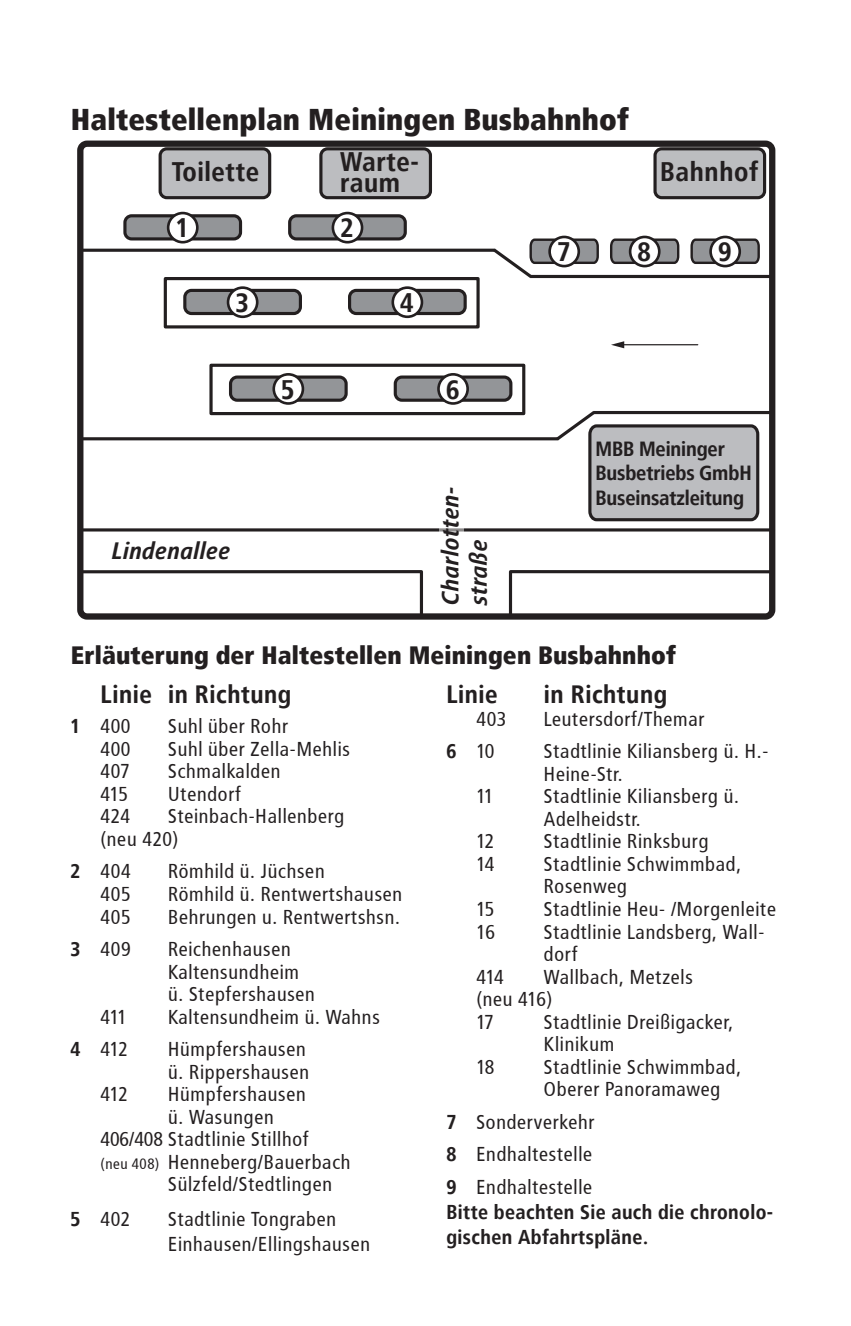
<style>
.page{position:relative;width:851px;height:1326px;background:#fff}
.page>*{position:absolute;margin:0;border:0;box-sizing:border-box;transform-origin:0 0}
.t1{font:900 30px "Transit";color:#231f20}
.t2{font:700 26.75px/20.5px "Transit";color:#231f20}
.t3{font:900 25px "Transit";color:#231f20}
.t4{font:700 25px "Transit";color:#231f20}
.t5{font:italic 700 23.5px/28.2px "Transit";color:#231f20}
.t6{font:700 20.5px/24.5px "Transit";letter-spacing:-.03em;color:#231f20}
.t7{font:20px/22.5px "Transit";color:#231f20}
.t8{font:700 20px/25px "Transit";color:#231f20}
.s1{font-weight:700}
.s2{font-size:15px}
</style>
<div class="page">
<div style="left:77px;top:140px;width:698px;height:479px;border:6px solid #231f20;border-radius:7px"></div>
<div style="left:395px;top:377px;width:116px;height:23px;background:#939598;border-radius:7px"></div>
<div style="left:393px;top:375px;width:119px;height:27px;border:3px solid #231f20;border-radius:7px"></div>
<div style="left:438px;top:374px;width:29px;height:29px;background:#fff;border-radius:50%"></div>
<div style="left:437px;top:373px;width:32px;height:32px;border:3px solid #231f20;border-radius:50%"></div>
<div style="left:230px;top:377px;width:116px;height:23px;background:#939598;border-radius:7px"></div>
<div style="left:229px;top:375px;width:118px;height:27px;border:3px solid #231f20;border-radius:7px"></div>
<div style="left:274px;top:374px;width:29px;height:29px;background:#fff;border-radius:50%"></div>
<div style="left:272px;top:373px;width:32px;height:32px;border:3px solid #231f20;border-radius:50%"></div>
<div style="left:289px;top:216px;width:116px;height:23px;background:#939598;border-radius:7px"></div>
<div style="left:288px;top:214px;width:119px;height:26px;border:3px solid #231f20;border-radius:7px"></div>
<div style="left:333px;top:213px;width:29px;height:29px;background:#fff;border-radius:50%"></div>
<div style="left:331px;top:212px;width:32px;height:31px;border:3px solid #231f20;border-radius:50%"></div>
<div style="left:125px;top:216px;width:115px;height:23px;background:#939598;border-radius:7px"></div>
<div style="left:123px;top:214px;width:119px;height:26px;border:3px solid #231f20;border-radius:7px"></div>
<div style="left:168px;top:213px;width:29px;height:29px;background:#fff;border-radius:50%"></div>
<div style="left:167px;top:212px;width:31px;height:31px;border:3px solid #231f20;border-radius:50%"></div>
<div style="left:160px;top:149px;width:109px;height:49px;background:#bcbdc0;border-radius:7px"></div>
<div style="left:158px;top:147px;width:113px;height:52px;border:3px solid #231f20;border-radius:7px"></div>
<div style="left:321px;top:149px;width:109px;height:49px;background:#bcbdc0;border-radius:7px"></div>
<div style="left:319px;top:147px;width:113px;height:52px;border:3px solid #231f20;border-radius:7px"></div>
<div style="left:655px;top:149px;width:109px;height:49px;background:#bcbdc0;border-radius:7px"></div>
<div style="left:653px;top:147px;width:113px;height:52px;border:3px solid #231f20;border-radius:7px"></div>
<svg style="left:507px;top:568px;width:269px;height:52px"></svg>
<svg style="left:77px;top:568px;width:347px;height:51px"></svg>
<hr style="left:79px;top:528px;width:694px;height:3px;background:#231f20">
<div style="left:209px;top:363px;width:316px;height:52px;border:3px solid #231f20"></div>
<div style="left:349px;top:290px;width:116px;height:23px;background:#939598;border-radius:7px"></div>
<div style="left:348px;top:289px;width:118px;height:26px;border:3px solid #231f20;border-radius:7px"></div>
<div style="left:393px;top:287px;width:29px;height:30px;background:#fff;border-radius:50%"></div>
<div style="left:391px;top:286px;width:32px;height:32px;border:3px solid #231f20;border-radius:50%"></div>
<div style="left:185px;top:290px;width:115px;height:23px;background:#939598;border-radius:7px"></div>
<div style="left:183px;top:289px;width:119px;height:26px;border:3px solid #231f20;border-radius:7px"></div>
<div style="left:228px;top:287px;width:29px;height:30px;background:#fff;border-radius:50%"></div>
<div style="left:227px;top:286px;width:31px;height:32px;border:3px solid #231f20;border-radius:50%"></div>
<div style="left:164px;top:277px;width:315px;height:51px;border:3px solid #231f20"></div>
<svg style="left:79px;top:248px;width:410px;height:4px;fill:#231f20"></svg>
<hr style="left:530px;top:275px;width:240px;height:3px;background:#231f20">
<svg style="left:489px;top:237px;width:111px;height:42px"></svg>
<div style="left:549px;top:237px;width:29px;height:29px;background:#fff;border-radius:50%"></div>
<div style="left:548px;top:236px;width:32px;height:31px;border:3px solid #231f20;border-radius:50%"></div>
<svg style="left:610px;top:237px;width:70px;height:28px"></svg>
<div style="left:630px;top:237px;width:29px;height:29px;background:#fff;border-radius:50%"></div>
<div style="left:628px;top:236px;width:32px;height:31px;border:3px solid #231f20;border-radius:50%"></div>
<svg style="left:690px;top:237px;width:70px;height:28px"></svg>
<div style="left:710px;top:237px;width:29px;height:29px;background:#fff;border-radius:50%"></div>
<div style="left:709px;top:236px;width:32px;height:31px;border:3px solid #231f20;border-radius:50%"></div>
<hr style="left:593px;top:411px;width:179px;height:3px;background:#231f20">
<svg style="left:552px;top:411px;width:208px;height:111px"></svg>
<hr style="left:80px;top:437px;width:478px;height:3px;background:#231f20">
<svg style="left:440px;top:528px;width:24px;height:4px"></svg>
<hr style="left:621px;top:344px;width:76px;height:1px;background:#231f20">
<svg style="left:611px;top:341px;width:13px;height:7px"></svg>
<h1 class="t1" style="left:71px;top:101px;width:559px">Haltestellenplan Meiningen Busbahnhof</h1>
<h2 class="t2" style="left:172px;top:161px;width:89px">Toilette</h2>
<h2 class="t2" style="left:340px;top:151px;width:81px">Warte&shy;raum</h2>
<h2 class="t2" style="left:660px;top:161px;width:100px">Bahnhof</h2>
<h2 class="t2" style="left:176px;top:217px;width:16px">1</h2>
<h2 class="t2" style="left:340px;top:217px;width:15px">2</h2>
<h2 class="t2" style="left:235px;top:292px;width:16px">3</h2>
<h2 class="t2" style="left:400px;top:292px;width:16px">4</h2>
<h2 class="t2" style="left:281px;top:378px;width:16px">5</h2>
<h2 class="t2" style="left:446px;top:378px;width:16px">6</h2>
<h2 class="t2" style="left:557px;top:241px;width:16px">7</h2>
<h2 class="t2" style="left:637px;top:241px;width:16px">8</h2>
<h2 class="t2" style="left:718px;top:241px;width:16px">9</h2>
<p class="t6" style="left:595px;top:436px;width:158px">MBB Meininger<br>Busbetriebs GmbH<br>Buseinsatzleitung</p>
<p class="t5" style="left:436px;top:606px;width:120px;rotate:-90deg">Charlotten&shy;straße</p>
<p class="t3" style="left:71px;top:640px;width:606px">Erläuterung der Haltestellen Meiningen Busbahnhof</p>
<p class="t4" style="left:101px;top:678px;width:193px">Linie in Richtung</p>
<p class="t7" style="left:71px;top:715px;width:62px"><span class="s1">1</span> 400</p>
<p class="t7" style="left:168px;top:715px;width:122px">Suhl über Rohr</p>
<p class="t7" style="left:101px;top:737px;width:32px">400</p>
<p class="t7" style="left:168px;top:737px;width:184px">Suhl über Zella-Mehlis</p>
<p class="t7" style="left:101px;top:760px;width:31px">407</p>
<p class="t7" style="left:168px;top:760px;width:114px">Schmalkalden</p>
<p class="t7" style="left:101px;top:782px;width:30px">415</p>
<p class="t7" style="left:168px;top:782px;width:75px">Utendorf</p>
<p class="t7" style="left:101px;top:805px;width:32px">424</p>
<p class="t5" style="left:111px;top:536px;width:120px">Lindenallee</p>
<p class="t4" style="left:446px;top:678px;width:53px">Linie</p>
<p class="t4" style="left:544px;top:678px;width:125px">in Richtung</p>
<p class="t7" style="left:476px;top:707px;width:32px">403</p>
<p class="t7" style="left:544px;top:707px;width:163px">Leutersdorf/Themar</p>
<p class="t7" style="left:446px;top:740px;width:50px"><span class="s1">6</span> 10</p>
<p class="t7" style="left:544px;top:740px;width:227px">Stadtlinie Kiliansberg ü. H.-<br>Heine-Str.</p>
<p class="t7" style="left:476px;top:785px;width:20px">11</p>
<p class="t7" style="left:544px;top:785px;width:197px">Stadtlinie Kiliansberg ü.<br>Adelheidstr.</p>
<p class="t7" style="left:476px;top:830px;width:20px">12</p>
<p class="t7" style="left:544px;top:830px;width:167px">Stadtlinie Rinksburg</p>
<p class="t7" style="left:476px;top:852px;width:20px">14</p>
<p class="t7" style="left:544px;top:852px;width:199px">Stadtlinie Schwimmbad,<br>Rosenweg</p>
<p class="t7" style="left:476px;top:897px;width:20px">15</p>
<p class="t7" style="left:544px;top:897px;width:234px">Stadtlinie Heu- /Morgenleite</p>
<p class="t7" style="left:476px;top:920px;width:21px">16</p>
<p class="t7" style="left:544px;top:920px;width:222px">Stadtlinie Landsberg, Wall&shy;dorf</p>
<p class="t7" style="left:476px;top:965px;width:30px">414</p>
<p class="t7" style="left:101px;top:805px;width:246px;text-indent:67px">Steinbach-Hallenberg (neu 420)</p>
<p class="t7" style="left:71px;top:860px;width:63px"><span class="s1">2</span> 404</p>
<p class="t7" style="left:168px;top:860px;width:159px">Römhild ü. Jüchsen</p>
<p class="t7" style="left:101px;top:882px;width:33px">405</p>
<p class="t7" style="left:168px;top:882px;width:236px">Römhild ü. Rentwertshausen</p>
<p class="t7" style="left:101px;top:905px;width:33px">405</p>
<p class="t7" style="left:168px;top:905px;width:234px">Behrungen u. Rentwertshsn.</p>
<p class="t7" style="left:71px;top:937px;width:63px"><span class="s1">3</span> 409</p>
<p class="t7" style="left:168px;top:937px;width:149px">Reichenhausen<br>Kaltensundheim ü. Stepfershausen</p>
<p class="t7" style="left:101px;top:1005px;width:29px">411</p>
<p class="t7" style="left:168px;top:1005px;width:214px">Kaltensundheim ü. Wahns</p>
<p class="t7" style="left:71px;top:1037px;width:60px"><span class="s1">4</span> 412</p>
<p class="t7" style="left:168px;top:1037px;width:143px">Hümpfershausen ü. Rippershausen</p>
<p class="t7" style="left:101px;top:1082px;width:30px">412</p>
<p class="t7" style="left:168px;top:1082px;width:140px">Hümpfershausen</p>
<p class="t7" style="left:168px;top:1105px;width:108px">ü. Wasungen</p>
<p class="t7" style="left:101px;top:1127px;width:210px">406/408 Stadtlinie Stillhof</p>
<p class="t7" style="left:101px;top:1150px;width:252px"><span class="s2">(neu 408)</span> Henneberg/Bauerbach</p>
<p class="t7" style="left:168px;top:1172px;width:166px">Sülzfeld/Stedtlingen</p>
<p class="t7" style="left:71px;top:1207px;width:62px"><span class="s1">5</span> 402</p>
<p class="t7" style="left:168px;top:1206px;width:204px;line-height:25px">Stadtlinie Tongraben<br>Einhausen/Ellingshausen</p>
<p class="t7" style="left:476px;top:965px;width:219px;text-indent:68px">Wallbach, Metzels (neu 416)<br>17</p>
<p class="t7" style="left:544px;top:1010px;width:191px">Stadtlinie Dreißigacker,<br>Klinikum</p>
<p class="t7" style="left:476px;top:1055px;width:20px">18</p>
<p class="t7" style="left:544px;top:1055px;width:199px">Stadtlinie Schwimmbad,<br>Oberer Panoramaweg</p>
<p class="t7" style="left:446px;top:1105px;width:150px;line-height:32.5px"><span class="s1">7</span> Sonderverkehr<br><span class="s1">8</span> Endhaltestelle<br><span class="s1">9</span> Endhaltestelle</p>
<p class="t8" style="left:446px;top:1198px;width:329px">Bitte beachten Sie auch die chronolo&shy;gischen Abfahrtspläne.</p>
</div>
